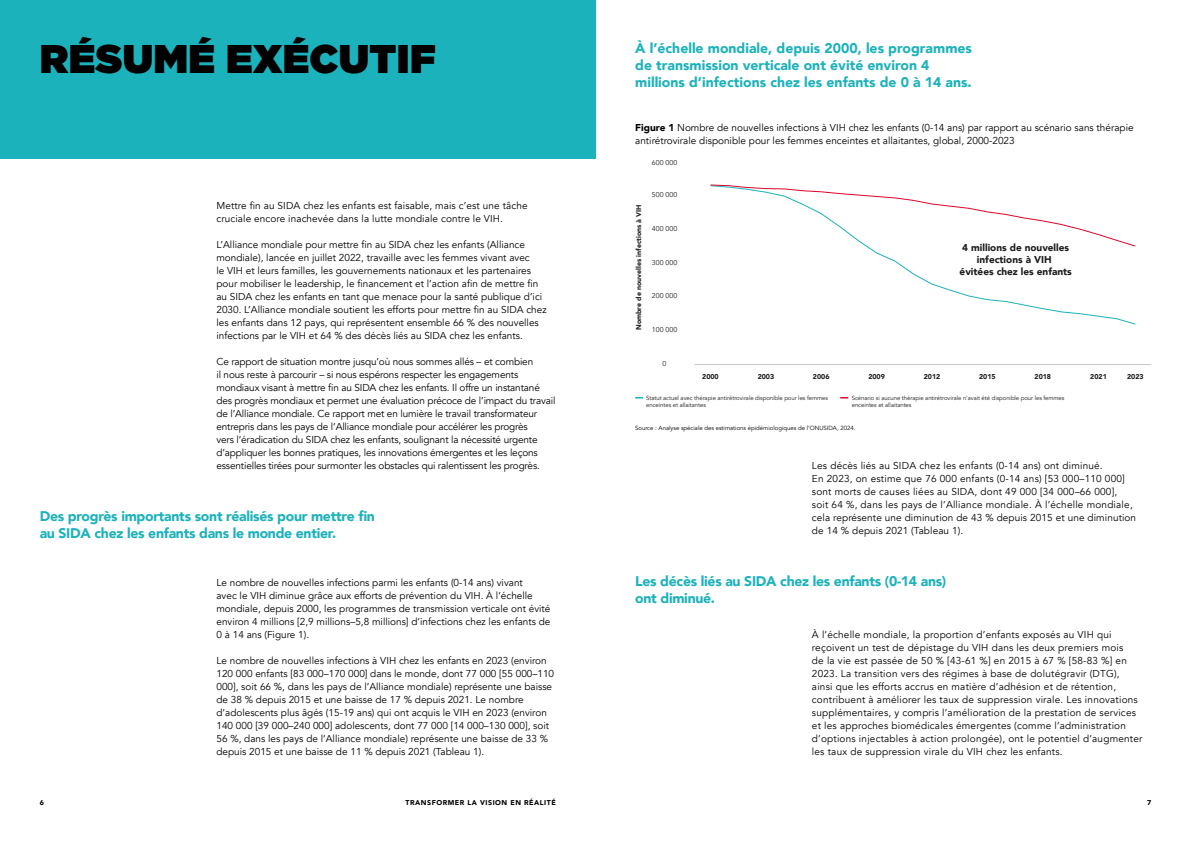
<style>
.page{position:relative;width:1191px;height:842px;background:#fff}
.page>*{position:absolute;margin:0;border:0;box-sizing:border-box;transform-origin:0 0}
.H1{font:900 40px "Gotham";letter-spacing:.01em;color:#000}
.HIGHLIGHTS_TEAL{font:900 14px/17px "Avenir";letter-spacing:-.02em;color:#1cb2bb}
.HIGHLIGHTS_TEAL-2{font:900 14px/17px "Avenir";color:#1cb2bb}
.TEXT{font:10px/13px "Avenir";color:#000}
.TEXT-2{font:10px/13px "Avenir";letter-spacing:.02em;color:#000}
.Figure_title{font:10px/13px "Avenir";color:#000}
.t1{font:900 10px/12px "Avenir";color:#1d1d1c;text-align:center}
.t2{font:900 7px "Avenir";color:#1d1d1c}
.t3{font:7px "Avenir";color:#1d1d1c}
.t4{font:900 7px "Avenir";letter-spacing:.075em;color:#000}
.t5{font:6px/7.2px "Avenir";letter-spacing:-.01em;color:#1d1d1c}
.SOURCES__NOTES{font:6px "Avenir";color:#000}
.s1{font-weight:900}
</style>
<div class="page">
<div style="left:0;top:0;width:595px;height:158px;background:#1cb2bb"></div>
<svg style="left:867px;top:247px;width:269px;height:78px"></svg>
<svg style="left:710px;top:184px;width:426px;height:63px"></svg>
<hr style="left:694px;top:364px;width:457px;height:1px;background:#c6c6c6">
<p class="H1" style="left:40px;top:30px;width:397px">RÉSUMÉ EXÉCUTIF</p>
<p class="TEXT" style="left:216px;top:199px;width:312px">Mettre fin au SIDA chez les enfants est faisable, mais c’est une tâche cruciale encore inachevée dans la lutte mondiale contre le VIH.</p>
<p class="TEXT" style="left:216px;top:238px;width:332px">L’Alliance mondiale pour mettre fin au SIDA chez les enfants (Alliance mondiale), lancée en juillet 2022, travaille avec les femmes vivant avec<br>le VIH et leurs familles, les gouvernements nationaux et les partenaires pour mobiliser le leadership, le financement et l’action afin de mettre fin au SIDA chez les enfants en tant que menace pour la santé publique d’ici 2030. L’Alliance mondiale soutient les efforts pour mettre fin au SIDA chez les enfants dans 12 pays, qui représentent ensemble 66 % des nouvelles infections par le VIH et 64 % des décès liés au SIDA chez les enfants.</p>
<p class="TEXT" style="left:216px;top:355px;width:340px">Ce rapport de situation montre jusqu’où nous sommes allés – et combien<br>il nous reste à parcourir – si nous espérons respecter les engagements mondiaux visant à mettre fin au SIDA chez les enfants. Il offre un instantané des progrès mondiaux et permet une évaluation précoce de l’impact du travail de l’Alliance mondiale. Ce rapport met en lumière le travail transformateur entrepris dans les pays de l’Alliance mondiale pour accélérer les progrès<br>vers l’éradication du SIDA chez les enfants, soulignant la nécessité urgente d’appliquer les bonnes pratiques, les innovations émergentes et les leçons essentielles tirées pour surmonter les obstacles qui ralentissent les progrès.</p>
<p class="HIGHLIGHTS_TEAL" style="left:40px;top:507px;width:337px">Des progrès importants sont réalisés pour mettre fin au SIDA chez les enfants dans le monde entier.</p>
<p class="TEXT" style="left:216px;top:576px;width:335px">Le nombre de nouvelles infections parmi les enfants (0-14 ans) vivant<br>avec le VIH diminue grâce aux efforts de prévention du VIH. À l’échelle mondiale, depuis 2000, les programmes de transmission verticale ont évité environ 4 millions [2,9 millions–5,8 millions] d’infections chez les enfants de 0 à 14 ans (Figure 1).</p>
<p class="TEXT" style="left:216px;top:654px;width:339px">Le nombre de nouvelles infections à VIH chez les enfants en 2023 (environ 120 000 enfants [83 000–170 000] dans le monde, dont 77 000 [55 000–110<br>000], soit 66 %, dans les pays de l’Alliance mondiale) représente une baisse de 38 % depuis 2015 et une baisse de 17 % depuis 2021. Le nombre d’adolescents plus âgés (15-19 ans) qui ont acquis le VIH en 2023 (environ 140 000 [39 000–240 000] adolescents, dont 77 000 [14 000–130 000], soit 56 %, dans les pays de l’Alliance mondiale) représente une baisse de 33 % depuis 2015 et une baisse de 11 % depuis 2021 (Tableau 1).</p>
<p class="HIGHLIGHTS_TEAL-2" style="left:635px;top:39px;width:338px">À l’échelle mondiale, depuis 2000, les programmes de transmission verticale ont évité environ 4 millions d’infections chez les enfants de 0 à 14 ans.</p>
<p class="Figure_title" style="left:635px;top:121px;width:500px"><span class="s1">Figure 1</span> Nombre de nouvelles infections à VIH chez les enfants (0-14 ans) par rapport au scénario sans thérapie antirétrovirale disponible pour les femmes enceintes et allaitantes, global, 2000-2023</p>
<p class="t3" style="left:652px;top:158px;width:27px">600 000</p>
<p class="t2" style="left:633px;top:330px;width:127px;rotate:-90deg">Nombre de nouvelles infections à VIH</p>
<p class="t3" style="left:652px;top:191px;width:27px">500 000</p>
<p class="t3" style="left:652px;top:224px;width:27px">400 000</p>
<p class="t3" style="left:652px;top:258px;width:27px">300 000</p>
<p class="t3" style="left:652px;top:292px;width:27px">200 000</p>
<p class="t3" style="left:652px;top:326px;width:27px">100 000</p>
<p class="t3" style="left:662px;top:360px;width:5px">0</p>
<p class="t1" style="left:959px;top:241px;width:114px">4 millions de nouvelles infections à VIH<br>évitées chez les enfants</p>
<p class="t2" style="left:702px;top:370px;width:18px">2000</p>
<p class="t2" style="left:757px;top:370px;width:18px">2003</p>
<p class="t2" style="left:813px;top:370px;width:18px">2006</p>
<p class="t2" style="left:868px;top:370px;width:18px">2009</p>
<p class="t2" style="left:923px;top:370px;width:18px">2012</p>
<p class="t2" style="left:979px;top:370px;width:18px">2015</p>
<p class="t2" style="left:1034px;top:370px;width:18px">2018</p>
<p class="t2" style="left:1090px;top:370px;width:18px">2021</p>
<p class="t2" style="left:1127px;top:370px;width:18px">2023</p>
<p class="t5" style="left:646px;top:394px;width:183px">Statut actuel avec thérapie antirétrovirale disponible pour les femmes enceintes et allaitantes</p>
<p class="t5" style="left:851px;top:394px;width:214px">Scénario si aucune thérapie antirétrovirale n'avait été disponible pour les femmes enceintes et allaitantes</p>
<p class="SOURCES__NOTES" style="left:635px;top:424px;width:222px">Source : Analyse spéciale des estimations épidémiologiques de l’ONUSIDA, 2024.</p>
<p class="TEXT-2" style="left:812px;top:459px;width:326px">Les décès liés au SIDA chez les enfants (0-14 ans) ont diminué.<br>En 2023, on estime que 76 000 enfants (0-14 ans) [53 000–110 000] sont morts de causes liées au SIDA, dont 49 000 [34 000–66 000], soit 64 %, dans les pays de l’Alliance mondiale. À l’échelle mondiale, cela représente une diminution de 43 % depuis 2015 et une diminution de 14 % depuis 2021 (Tableau 1).</p>
<p class="HIGHLIGHTS_TEAL" style="left:635px;top:572px;width:313px">Les décès liés au SIDA chez les enfants (0-14 ans) ont diminué.</p>
<p class="TEXT-2" style="left:812px;top:628px;width:332px">À l’échelle mondiale, la proportion d’enfants exposés au VIH qui reçoivent un test de dépistage du VIH dans les deux premiers mois<br>de la vie est passée de 50 % [43-61 %] en 2015 à 67 % [58-83 %] en 2023. La transition vers des régimes à base de dolutégravir (DTG), ainsi que les efforts accrus en matière d’adhésion et de rétention, contribuent à améliorer les taux de suppression virale. Les innovations supplémentaires, y compris l’amélioration de la prestation de services et les approches biomédicales émergentes (comme l’administration d’options injectables à action prolongée), ont le potentiel d’augmenter les taux de suppression virale du VIH chez les enfants.</p>
<p class="t4" style="left:40px;top:797px;width:6px">6</p>
<p class="t4" style="left:405px;top:797px;width:152px">TRANSFORMER LA VISION EN RÉALITÉ</p>
<p class="t4" style="left:1147px;top:797px;width:6px">7</p>
</div>
